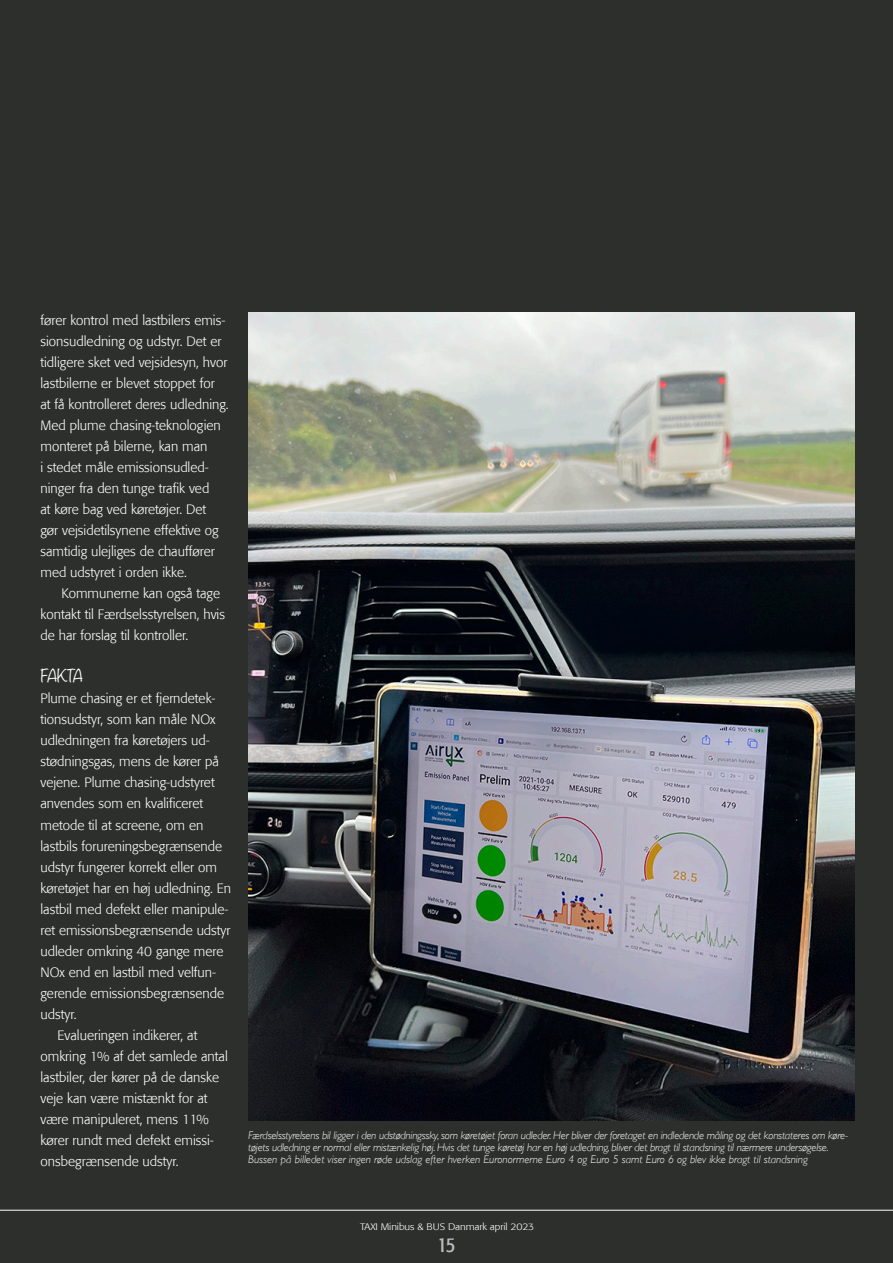
<style>
.page{position:relative;width:893px;height:1263px;background:#2d2f2c}
.page>*{position:absolute;margin:0;border:0;box-sizing:border-box;transform-origin:0 0}
.t1{font:condensed 21px "Formata";color:#bcbdc0}
.Rubrik_hvid{font:300 15.75px "Noteworthy";letter-spacing:-.055em;color:#fff}
.Brød_hvid{font:300 13.5px/21px "Formata";color:#fff}
.Brød_med_indryk_hvid{font:300 13.5px/21px "Formata";color:#fff}
.Brød_med_indryk{font:300 13.5px/21px "Formata";color:#fff}
.Ny_billedtekst{font:italic 300 11.25px/12px "Gill Sans";letter-spacing:-.02em;color:#fff}
.Ny_billedtekst-2{font:italic 300 11.25px "Gill Sans";color:#fff}
.t2{font:300 9.45px "Formata";letter-spacing:-.01em;color:#fff;scale:1.11 1}
</style>
<div class="page">
<img style="left:248px;top:312px;width:606px;height:808px">
<hr style="left:0;top:1210px;width:893px;height:1px;background:#fff">
<p class="Brød_med_indryk_hvid" style="left:40px;top:310px;width:190px">fører kontrol med lastbilers emis&shy;sionsudledning og udstyr. Det er tidligere sket ved vejsidesyn, hvor lastbilerne er blevet stoppet for<br>at få kontrolleret deres udledning.<br>Med plume chasing-teknologien monteret på bilerne, kan man<br>i stedet måle emissionsudled&shy;ninger fra den tunge trafik ved<br>at køre bag ved køretøjer. Det<br>gør vejsidetilsynene effektive og samtidig ulejliges de chauffører med udstyret i orden ikke.</p>
<p class="Brød_med_indryk" style="left:40px;top:583px;width:186px;text-indent:21px">Kommunerne kan også tage kontakt til Færdselsstyrelsen, hvis de har forslag til kontroller.</p>
<p class="Rubrik_hvid" style="left:40px;top:662px;width:44px">FAKTA</p>
<p class="Brød_hvid" style="left:40px;top:688px;width:192px">Plume chasing er et fjerndetek&shy;tionsudstyr, som kan måle NOx udledningen fra køretøjers ud&shy;stødningsgas, mens de kører på vejene. Plume chasing-udstyret anvendes som en kvalificeret metode til at screene, om en lastbils forureningsbegrænsende udstyr fungerer korrekt eller om køretøjet har en høj udledning. En lastbil med defekt eller manipule&shy;ret emissionsbegrænsende udstyr udleder omkring 40 gange mere<br>NOx end en lastbil med velfun&shy;gerende emissionsbegrænsende udstyr.</p>
<p class="Brød_med_indryk" style="left:40px;top:1024px;width:189px;text-indent:17px">Evalueringen indikerer, at omkring 1% af det samlede antal lastbiler, der kører på de danske veje kan være mistænkt for at være manipuleret, mens 11% kører rundt med defekt emissi&shy;onsbegrænsende udstyr.</p>
<p class="Ny_billedtekst" style="left:248px;top:1129px;width:601px">Færdselsstyrelsens bil ligger i den udstødningssky, som køretøjet foran udleder. Her bliver der foretaget en indledende måling og det konstateres om køre&shy;tøjets udledning er normal eller mistænkelig høj. Hvis det tunge køretøj har en høj udledning, bliver det bragt til standsning til nærmere undersøgelse.</p>
<p class="Ny_billedtekst-2" style="left:248px;top:1152px;width:561px">Bussen på billedet viser ingen røde udslag efter hverken Euronormerne Euro 4 og Euro 5 samt Euro 6 og blev ikke bragt til standsning</p>
<p class="t2" style="left:360px;top:1221px;width:158px">TAXI Minibus &amp; BUS Danmark april 2023</p>
<p class="t1" style="left:438px;top:1233px;width:19px">15</p>
</div>
